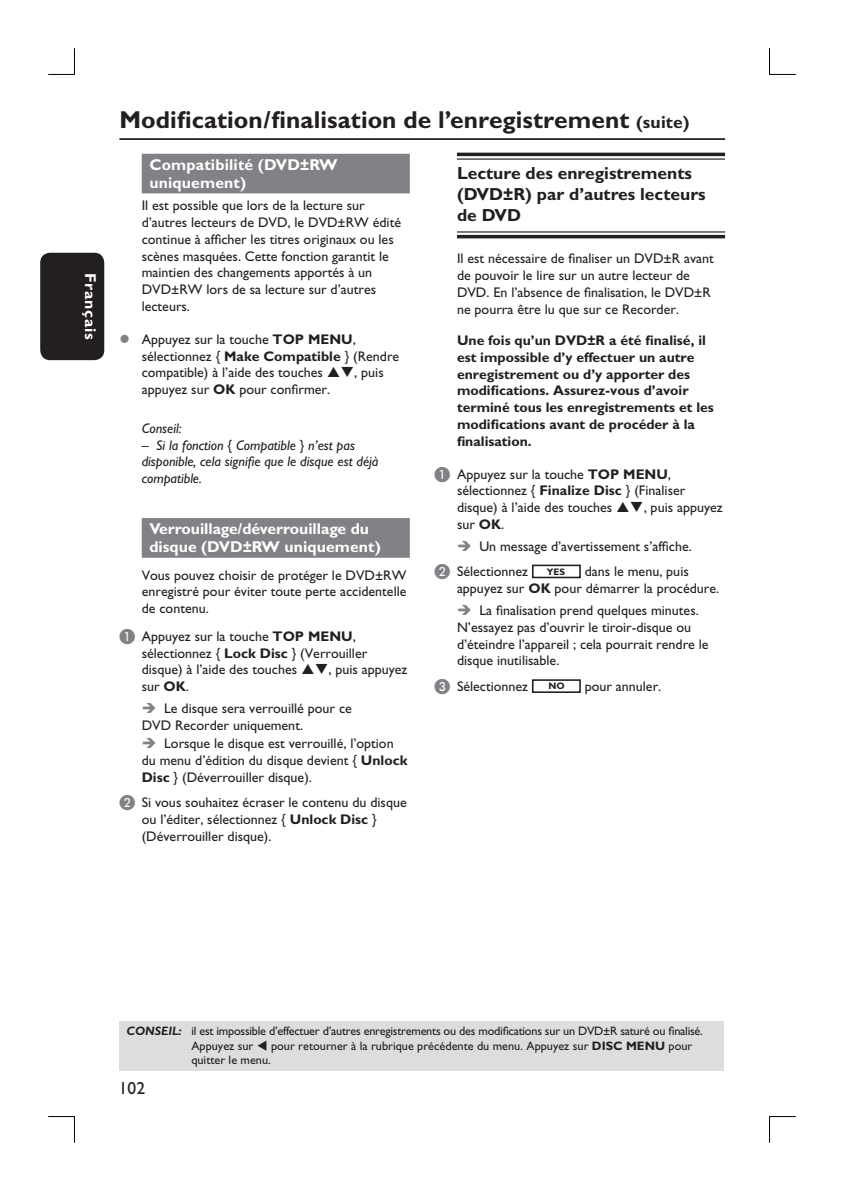
<style>
.page{position:relative;width:844px;height:1191px;background:#fff}
.page>*{position:absolute;margin:0;border:0;box-sizing:border-box;transform-origin:0 0}
.t1{font:700 24.5px "Gill Sans Std";color:#231f20}
.t2{font:700 17.5px/21px "Gill Sans Std";color:#231f20}
.t3{font:17.5px "Gill Sans Std";color:#231f20}
.t4{font:700 15.75px/18.4px "Gill Sans Std";color:#fff}
.t5{font:700 15.75px "Gill Alt One";letter-spacing:.05em;color:#fff}
.t6{font:14px/16.8px "Gill Sans Std";color:#231f20}
.t7{font:700 14px/16.8px "Gill Sans Std";color:#231f20}
.t8{font:italic 14px/16.8px "Gill Sans Std";color:#231f20}
.t9{font:12.25px/14.9px "Gill Sans Std";letter-spacing:-.02em;color:#231f20}
.t10{font:12.25px "Gill Sans Std";color:#231f20}
.t11{font:700 9.45px "Gill Alt One";color:#231f20}
.s1{font-size:17.5px}
.s2{font-weight:700}
.s3{font-family:"Philips Pi Roman";font-size:15.75px;color:#808285}
.s4{font-weight:700;font-style:italic}
</style>
<div class="page">
<div style="left:40px;top:253px;width:64px;height:107px;background:#231f20;border-radius:10px"></div>
<hr style="left:119px;top:138px;width:605px;height:2px;background:#231f20">
<div style="left:143px;top:155px;width:266px;height:38px;background:#808285"></div>
<div style="left:142px;top:154px;width:268px;height:39px;border:2px solid #808285"></div>
<div style="left:143px;top:519px;width:266px;height:38px;background:#808285"></div>
<div style="left:142px;top:518px;width:268px;height:40px;border:2px solid #808285"></div>
<hr style="left:457px;top:153px;width:267px;height:3px;background:#231f20">
<hr style="left:457px;top:158px;width:267px;height:2px;background:#231f20">
<hr style="left:457px;top:231px;width:267px;height:1px;background:#231f20">
<hr style="left:457px;top:235px;width:267px;height:3px;background:#231f20">
<div style="left:532px;top:564px;width:48px;height:14px;border:2px solid #231f20"></div>
<div style="left:532px;top:679px;width:48px;height:14px;border:2px solid #231f20"></div>
<div style="left:119px;top:1021px;width:604px;height:50px;background:#dcdddf"></div>
<svg style="left:48px;top:48px;width:27px;height:27px"></svg>
<svg style="left:48px;top:1116px;width:27px;height:26px"></svg>
<svg style="left:769px;top:48px;width:26px;height:27px"></svg>
<svg style="left:769px;top:1116px;width:26px;height:26px"></svg>
<p class="t5" style="left:96px;top:273px;width:68px;rotate:90deg">Français</p>
<h1 class="t1" style="left:119px;top:111px;width:571px">Modification/finalisation de l’enregistrement <span class="s1">(suite)</span></h1>
<p class="t4" style="left:149px;top:157px;width:190px">Compatibilité (DVD±RW uniquement)</p>
<p class="t6" style="left:142px;top:199px;width:261px">Il est possible que lors de la lecture sur d’autres lecteurs de DVD, le DVD±RW édité continue à afficher les titres originaux ou les scènes masquées. Cette fonction garantit le maintien des changements apportés à un DVD±RW lors de sa lecture sur d’autres lecteurs.</p>
<p class="t6" style="left:142px;top:332px;width:259px">Appuyez sur la touche <span class="s2">TOP MENU</span>, sélectionnez { <span class="s2">Make Compatible</span> } (Rendre compatible) à l’aide des touches</p>
<p class="t2" style="left:457px;top:165px;width:250px">Lecture des enregistrements (DVD±R) par d’autres lecteurs de DVD</p>
<p class="t6" style="left:457px;top:251px;width:258px">Il est nécessaire de finaliser un DVD±R avant de pouvoir le lire sur un autre lecteur de DVD. En l’absence de finalisation, le DVD±R ne pourra être lu que sur ce Recorder.</p>
<p class="t7" style="left:457px;top:333px;width:258px">Une fois qu’un DVD±R a été finalisé, il est impossible d’y effectuer un autre enregistrement ou d’y apporter des modifications. Assurez-vous d’avoir terminé tous les enregistrements et les modifications avant de procéder à la finalisation.</p>
<p class="t6" style="left:457px;top:467px;width:230px;text-indent:-22px"><span class="s3">A</span> Appuyez sur la touche <span class="s2">TOP MENU</span>, sélectionnez { <span class="s2">Finalize Disc</span> } (Finaliser disque) à l’aide des touches</p>
<p class="t6" style="left:354px;top:366px;width:31px">, puis</p>
<p class="t6" style="left:142px;top:382px;width:190px">appuyez sur <span class="s2">OK</span> pour confirmer.</p>
<p class="t8" style="left:142px;top:421px;width:41px">Conseil:</p>
<p class="t8" style="left:142px;top:438px;width:238px">– Si la fonction { Compatible } n’est pas disponible, cela signifie que le disque est déjà compatible.</p>
<p class="t4" style="left:149px;top:521px;width:233px">Verrouillage/déverrouillage du disque (DVD±RW uniquement)</p>
<p class="t6" style="left:142px;top:568px;width:266px;text-align:justify">Vous pouvez choisir de protéger le DVD±RW enregistré pour éviter toute perte accidentelle de contenu.</p>
<p class="t6" style="left:142px;top:629px;width:227px;text-indent:-22px"><span class="s3">A</span> Appuyez sur la touche <span class="s2">TOP MENU</span>, sélectionnez { <span class="s2">Lock Disc</span> } (Verrouiller disque) à l’aide des touches</p>
<p class="t6" style="left:643px;top:500px;width:80px">, puis appuyez</p>
<p class="t6" style="left:479px;top:515px;width:214px;line-height:21.7px;text-indent:-22px">sur <span class="s2">OK</span>.<br>Un message d’avertissement s’affiche.</p>
<p class="t6" style="left:434px;top:565px;width:95px"><span class="s3">B</span> Sélectionnez</p>
<p class="t11" style="left:546px;top:568px;width:20px">YES</p>
<p class="t6" style="left:457px;top:565px;width:264px;text-indent:128px">dans le menu, puis appuyez sur <span class="s2">OK</span> pour démarrer la procédure.</p>
<p class="t6" style="left:457px;top:603px;width:253px;text-indent:22px">La finalisation prend quelques minutes.<br>N’essayez pas d’ouvrir le tiroir-disque ou d’éteindre l’appareil ; cela pourrait rendre le disque inutilisable.</p>
<p class="t6" style="left:434px;top:679px;width:95px"><span class="s3">C</span> Sélectionnez</p>
<p class="t11" style="left:548px;top:683px;width:18px">NO</p>
<p class="t6" style="left:584px;top:679px;width:78px">pour annuler.</p>
<p class="t6" style="left:328px;top:663px;width:80px">, puis appuyez</p>
<p class="t6" style="left:164px;top:677px;width:189px;line-height:21.7px;text-indent:-22px">sur <span class="s2">OK</span>.<br>Le disque sera verrouillé pour ce</p>
<p class="t6" style="left:164px;top:717px;width:231px;line-height:18.4px;text-indent:-22px">DVD Recorder uniquement.<br>Lorsque le disque est verrouillé, l’option</p>
<p class="t6" style="left:142px;top:753px;width:267px">du menu d’édition du disque devient { <span class="s2">Unlock<br>Disc</span> } (Déverrouiller disque).</p>
<p class="t6" style="left:142px;top:796px;width:266px;text-indent:-22px"><span class="s3">B</span> Si vous souhaitez écraser le contenu du disque ou l’éditer, sélectionnez { <span class="s2">Unlock Disc</span> } (Déverrouiller disque).</p>
<p class="t9" style="left:191px;top:1024px;width:513px;text-indent:-65px"><span class="s4">CONSEIL:</span> il est impossible d’effectuer d’autres enregistrements ou des modifications sur un DVD±R saturé ou finalisé.<br>Appuyez sur</p>
<p class="t10" style="left:271px;top:1041px;width:423px">pour retourner à la rubrique précédente du menu. Appuyez sur <span class="s2">DISC MENU</span> pour</p>
<p class="t3" style="left:119px;top:1081px;width:28px">102</p>
<p class="t10" style="left:191px;top:1055px;width:81px">quitter le menu.</p>
</div>
